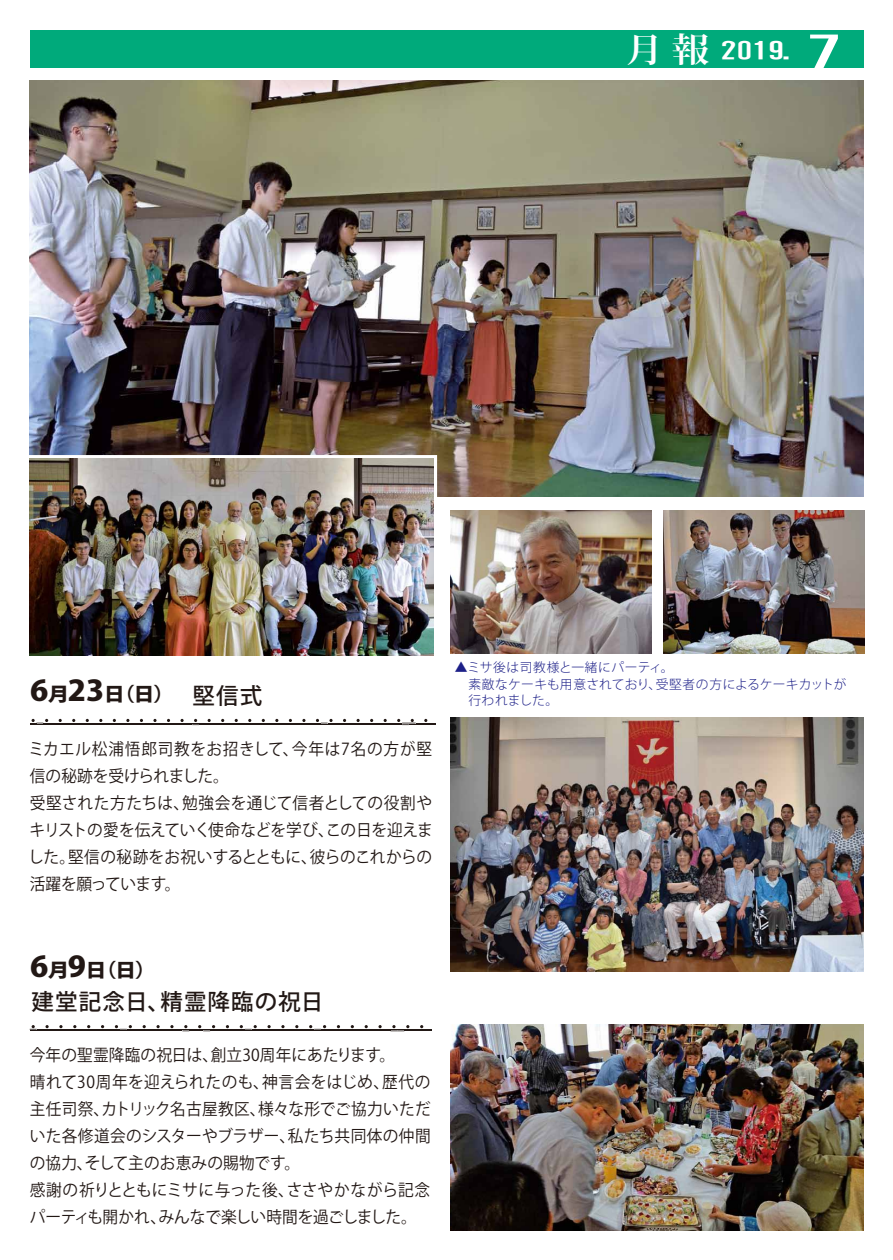
<style>
.page{position:relative;width:893px;height:1260px;background:#fff}
.page>*{position:absolute;margin:0;border:0;box-sizing:border-box;transform-origin:0 0}
.t1{font:23.1px "HG Gothic E";color:#fff;scale:1.71 1}
.t2{font:500 22.5px "Koz Go Pro";letter-spacing:.05em;color:#221815}
.t3{font:800 18.9px "Koz Go Pro";color:#221815;scale:1.11 1}
.t4{font:16.5px/27px "Koz Go Pro";letter-spacing:.01em;color:#221815;scale:.95 1}
.t5{font:300 12.75px/16.5px "Koz Go Pro";letter-spacing:.02em;color:#1d2088}
.s1{font-family:"Koz Min Pro";font-weight:700;font-size:33.75px}
.s2{font-size:42px}
.s3{font-size:28.35px}
.s4{font-weight:500;font-size:22.5px}
</style>
<div class="page">
<img style="left:30px;top:81px;width:833px;height:416px">
<svg style="left:29px;top:455px;width:408px;height:201px"></svg>
<div style="left:30px;top:30px;width:833px;height:37px;background:#00aa7b"></div>
<svg style="left:30px;top:719px;width:406px;height:6px"></svg>
<svg style="left:30px;top:1025px;width:402px;height:6px"></svg>
<img style="left:451px;top:1024px;width:412px;height:206px">
<img style="left:30px;top:459px;width:403px;height:196px">
<img style="left:451px;top:718px;width:412px;height:253px">
<img style="left:663px;top:511px;width:201px;height:142px">
<img style="left:451px;top:511px;width:200px;height:142px">
<h1 class="t1" style="left:625px;top:39px;width:130px"><span class="s1">月 報</span> 2019.<span class="s2">7</span></h1>
<p class="t3" style="left:30px;top:682px;width:210px"><span class="s3">6</span>月<span class="s3">23</span>日（日） <span class="s4">堅信式</span></p>
<p class="t4" style="left:28px;top:736px;width:427px">ミカエル松浦悟郎司教をお招きして、今年は7名の方が堅信の秘跡を受けられました。<br>受堅された方たちは、勉強会を通じて信者としての役割やキリストの愛を伝えていく使命などを学び、この日を迎えました。堅信の秘跡をお祝いするとともに、彼らのこれからの活躍を願っています。</p>
<p class="t5" style="left:455px;top:660px;width:393px">▲ミサ後は司教様と一緒にパーティ。<br>　素敵なケーキも用意されており、受堅者の方によるケーキカットが　行われました。</p>
<p class="t3" style="left:30px;top:957px;width:115px"><span class="s3">6</span>月<span class="s3">9</span>日（日）</p>
<h2 class="t2" style="left:32px;top:987px;width:293px">建堂記念日、精霊降臨の祝日</h2>
<p class="t4" style="left:30px;top:1042px;width:424px">今年の聖霊降臨の祝日は、創立30周年にあたります。<br>晴れて30周年を迎えられたのも、神言会をはじめ、歴代の主任司祭、カトリック名古屋教区、様々な形でご協力いただいた各修道会のシスターやブラザー、私たち共同体の仲間の協力、そして主のお恵みの賜物です。<br>感謝の祈りとともにミサに与った後、ささやかながら記念パーティも開かれ、みんなで楽しい時間を過ごしました。</p>
</div>
